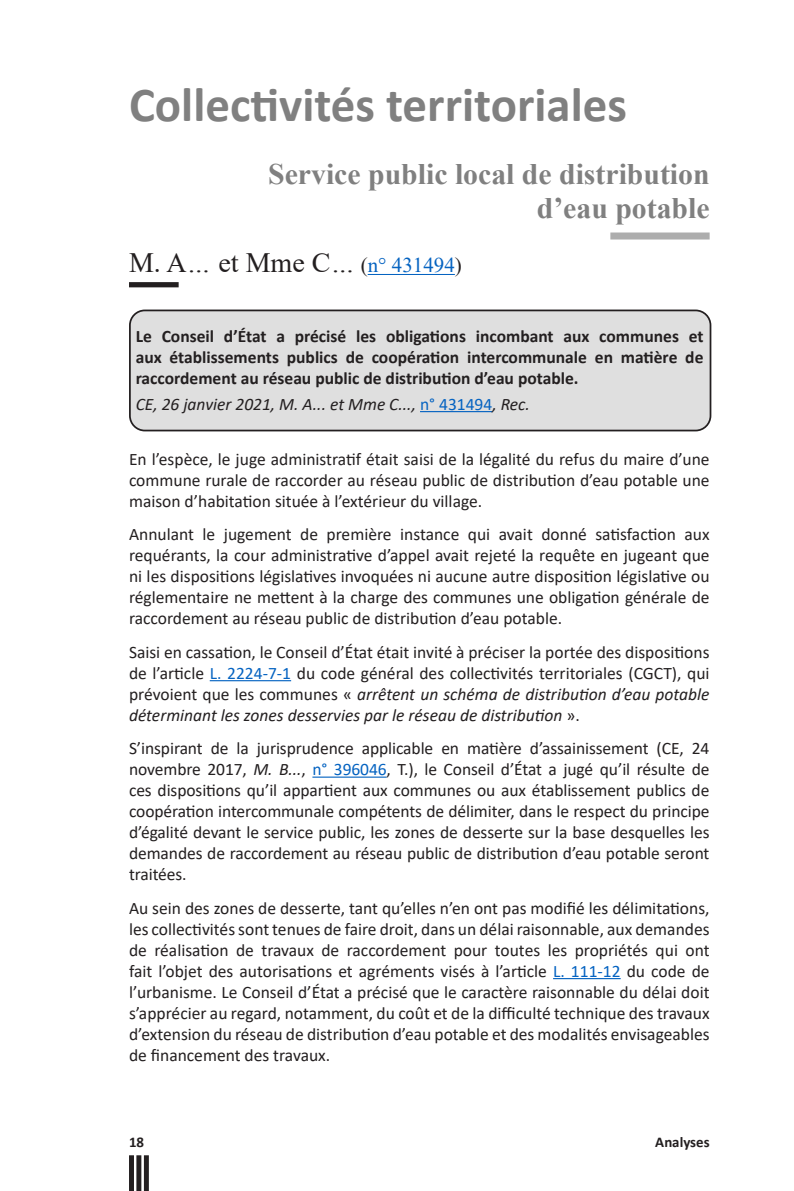
<style>
.page{position:relative;width:794px;height:1191px;background:#fff}
.page>*{position:absolute;margin:0;border:0;box-sizing:border-box;transform-origin:0 0}
.RA14_titre1{font:700 49px "Calibri";color:#808080}
.RA14_titre2{font:700 29.75px/33.2px "Times New Roman";color:#808080;text-align:right}
.RA14_titre3{font:28px "Times New Roman";color:#231f20}
.t1{font:17.5px/21px "Calibri";color:#231f20;text-align:justify}
.t2{font:700 17.5px/21px "Calibri";color:#231f20;text-align:justify}
.RA14_titre_4{font:italic 17.5px "Calibri";color:#231f20}
.t3{font:700 14.88px "Calibri";color:#231f20}
.s1{font-style:italic}
.s2{font-size:21px}
.s3{font-size:21px;color:#0563c1}
.s4{font-style:normal;color:#0563c1}
.s5{color:#0563c1}
</style>
<div class="page">
<div style="left:129px;top:1155px;width:5px;height:36px;background:#231f20"></div>
<div style="left:144px;top:1155px;width:5px;height:36px;background:#231f20"></div>
<div style="left:136px;top:1155px;width:5px;height:36px;background:#231f20"></div>
<div style="left:610px;top:232px;width:99px;height:7px;background:#adadad"></div>
<div style="left:129px;top:282px;width:50px;height:5px;background:#231f20"></div>
<hr style="left:368px;top:274px;width:87px;height:1px;background:#0563c1">
<hr style="left:210px;top:680px;width:81px;height:1px;background:#0563c1">
<hr style="left:312px;top:776px;width:75px;height:1px;background:#0563c1">
<hr style="left:553px;top:978px;width:67px;height:1px;background:#0563c1">
<div style="left:130px;top:310px;width:580px;height:120px;background:#dfdfdf;border-radius:15px"></div>
<hr style="left:420px;top:411px;width:72px;height:1px;background:#0563c1">
<div style="left:129px;top:309px;width:582px;height:122px;border:2px solid #231f20;border-radius:15px"></div>
<p class="RA14_titre1" style="left:129px;top:70px;width:499px">Collectivités territoriales</p>
<p class="RA14_titre2" style="left:268px;top:157px;width:443px">Service public local de distribution d’eau potable</p>
<p class="RA14_titre3" style="left:129px;top:243px;width:334px">M. A<span class="s1">…</span> et Mme C<span class="s1">…</span> <span class="s2">(</span><span class="s3">n° 431494</span><span class="s2">)</span></p>
<p class="t2" style="left:136px;top:325px;width:569px">Le Conseil d’État a précisé les obligations incombant aux communes et aux établissements publics de coopération intercommunale en matière de raccordement au réseau public de distribution d’eau potable.</p>
<p class="RA14_titre_4" style="left:136px;top:392px;width:396px">CE, 26 janvier 2021, M. A... et Mme C..., <span class="s4">n° 431494</span>, Rec.</p>
<p class="t1" style="left:129px;top:448px;width:582px">En l’espèce, le juge administratif était saisi de la légalité du refus du maire d’une commune rurale de raccorder au réseau public de distribution d’eau potable une maison d’habitation située à l’extérieur du village.</p>
<p class="t1" style="left:129px;top:523px;width:582px">Annulant le jugement de première instance qui avait donné satisfaction aux requérants, la cour administrative d’appel avait rejeté la requête en jugeant que ni les dispositions législatives invoquées ni aucune autre disposition législative ou réglementaire ne mettent à la charge des communes une obligation générale de raccordement au réseau public de distribution d’eau potable.</p>
<p class="t1" style="left:129px;top:641px;width:582px">Saisi en cassation, le Conseil d’État était invité à préciser la portée des dispositions de l’article <span class="s5">L. 2224-7-1</span> du code général des collectivités territoriales (CGCT), qui prévoient que les communes « <span class="s1">arrêtent un schéma de distribution d’eau potable déterminant les zones desservies par le réseau de distribution</span> ».</p>
<p class="t1" style="left:129px;top:737px;width:582px">S’inspirant de la jurisprudence applicable en matière d’assainissement (CE, 24 novembre 2017, <span class="s1">M. B...</span>, <span class="s5">n° 396046</span>, T.), le Conseil d’État a jugé qu’il résulte de ces dispositions qu’il appartient aux communes ou aux établissement publics de coopération intercommunale compétents de délimiter, dans le respect du principe d’égalité devant le service public, les zones de desserte sur la base desquelles les demandes de raccordement au réseau public de distribution d’eau potable seront traitées.</p>
<p class="t1" style="left:129px;top:897px;width:582px">Au sein des zones de desserte, tant qu’elles n’en ont pas modifié les délimitations, les collectivités sont tenues de faire droit, dans un délai raisonnable, aux demandes de réalisation de travaux de raccordement pour toutes les propriétés qui ont fait l’objet des autorisations et agréments visés à l’article <span class="s5">L. 111-12</span> du code de l’urbanisme. Le Conseil d’État a précisé que le caractère raisonnable du délai doit s’apprécier au regard, notamment, du coût et de la difficulté technique des travaux d’extension du réseau de distribution d’eau potable et des modalités envisageables de financement des travaux.</p>
<p class="t3" style="left:129px;top:1132px;width:17px">18</p>
<p class="t3" style="left:655px;top:1131px;width:56px">Analyses</p>
</div>
